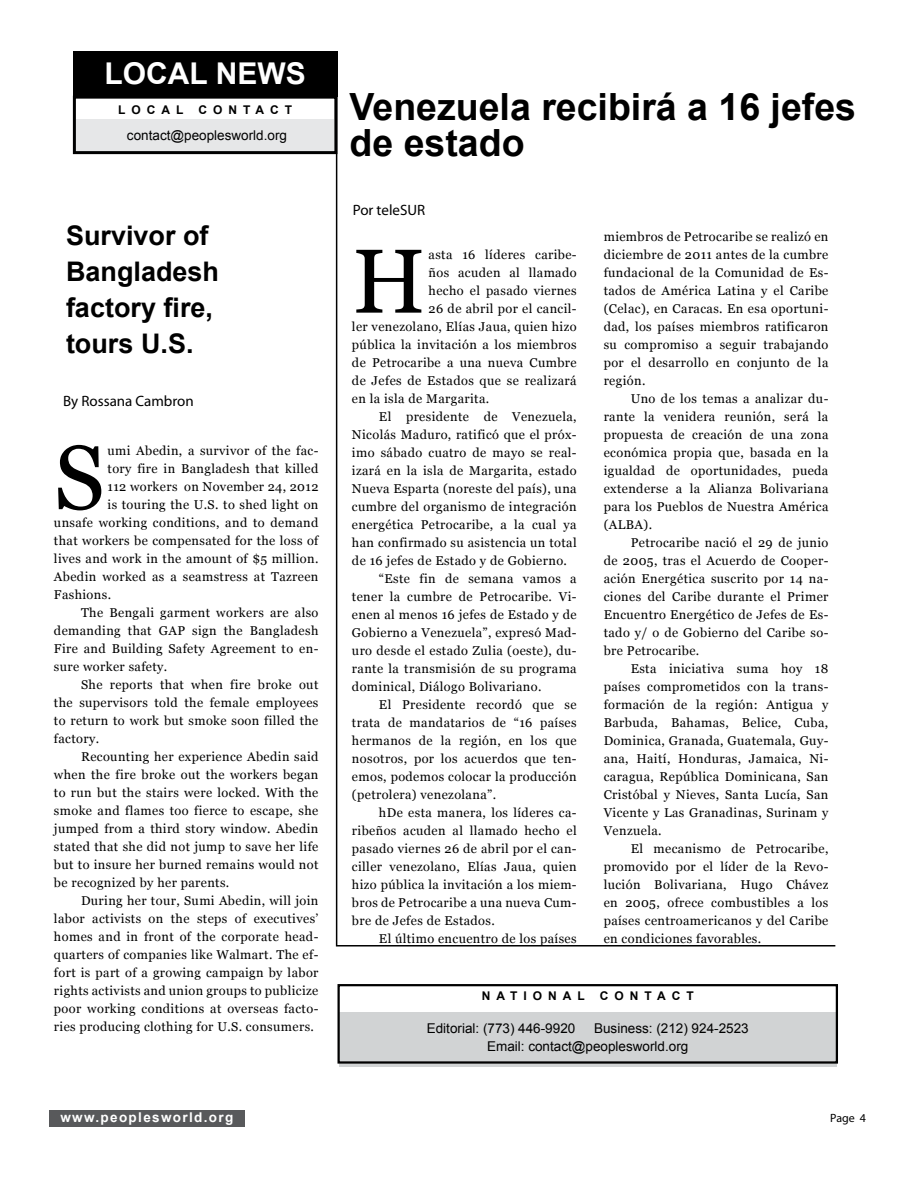
<style>
.page{position:relative;width:918px;height:1188px;background:#fff}
.page>*{position:absolute;margin:0;border:0;box-sizing:border-box;transform-origin:0 0}
.t1{font:90.75px "Georgia";color:#000}
.t2{font:700 37.5px/36px "Arial";color:#000}
.t3{font:700 30px "Arial";color:#fff}
.t4{font:700 27px/36px "Arial";color:#000}
.t5{font:15px "Myriad Pro";color:#000}
.t6{font:13.5px/18px "Arial";color:#000}
.t7{font:700 13.5px "Arial";letter-spacing:.1em;color:#fff}
.t8{font:12.75px/18px "Georgia";letter-spacing:.03em;color:#000;text-align:justify}
.t9{font:700 12px "Arial";color:#000}
.t10{font:12px "Myriad Pro";color:#000}
</style>
<div class="page">
<hr style="left:336px;top:81px;width:1px;height:864px;background:#000">
<hr style="left:336px;top:945px;width:499px;height:2px;background:#000">
<div style="left:73px;top:51px;width:264px;height:45px;background:#000"></div>
<div style="left:49px;top:1110px;width:196px;height:17px;background:#58595b"></div>
<div style="left:76px;top:119px;width:258px;height:34px;background:#e6e7e8"></div>
<div style="left:73px;top:96px;width:264px;height:58px;border:3px solid #000"></div>
<div style="left:339px;top:1012px;width:498px;height:54px;background:#d1d3d4"></div>
<div style="left:338px;top:984px;width:500px;height:80px;border:2px solid #000"></div>
<h3 class="t3" style="left:105px;top:53px;width:22px">local</h3>
<h3 class="t3" style="left:216px;top:53px;width:88px">news</h3>
<p class="t9" style="left:118px;top:102px;width:28px">L ocal</p>
<p class="t9" style="left:198px;top:102px;width:13px">co</p>
<p class="t9" style="left:228px;top:102px;width:28px">n tact</p>
<p class="t6" style="left:127px;top:126px;width:162px">contact@peoplesworld.org</p>
<h3 class="t4" style="left:66px;top:219px;width:155px">Survivor of<br>Bangladesh factory fire, tours U.S.</h3>
<p class="t5" style="left:63px;top:392px;width:132px">By Rossana Cambron</p>
<h1 class="t1" style="left:54px;top:423px;width:52px">S</h1>
<p class="t8" style="left:108px;top:442px;width:212px">umi Abedin, a survivor of the fac-</p>
<p class="t8" style="left:108px;top:460px;width:212px">tory fire in Bangladesh that killed</p>
<p class="t8" style="left:108px;top:478px;width:212px">112 workers on November 24, 2012</p>
<p class="t8" style="left:108px;top:496px;width:212px">is touring the U.S. to shed light on</p>
<p class="t8" style="left:54px;top:514px;width:266px">unsafe working conditions, and to demand</p>
<p class="t8" style="left:54px;top:532px;width:266px">that workers be compensated for the loss of</p>
<p class="t8" style="left:54px;top:550px;width:266px">lives and work in the amount of $5 million.</p>
<p class="t8" style="left:54px;top:568px;width:266px">Abedin worked as a seamstress at Tazreen</p>
<p class="t8" style="left:54px;top:586px;width:59px">Fashions.</p>
<p class="t8" style="left:81px;top:604px;width:239px">The Bengali garment workers are also</p>
<p class="t8" style="left:54px;top:622px;width:266px">demanding that GAP sign the Bangladesh</p>
<p class="t8" style="left:54px;top:640px;width:266px">Fire and Building Safety Agreement to en-</p>
<p class="t8" style="left:54px;top:658px;width:115px">sure worker safety.</p>
<p class="t8" style="left:81px;top:676px;width:239px">She reports that when fire broke out</p>
<p class="t8" style="left:54px;top:694px;width:266px">the supervisors told the female employees</p>
<p class="t8" style="left:54px;top:712px;width:266px">to return to work but smoke soon filled the</p>
<p class="t8" style="left:54px;top:730px;width:47px">factory.</p>
<p class="t8" style="left:81px;top:748px;width:239px">Recounting her experience Abedin said</p>
<p class="t8" style="left:54px;top:766px;width:266px">when the fire broke out the workers began</p>
<p class="t8" style="left:54px;top:784px;width:266px">to run but the stairs were locked. With the</p>
<p class="t8" style="left:54px;top:802px;width:266px">smoke and flames too fierce to escape, she</p>
<p class="t8" style="left:54px;top:820px;width:266px">jumped from a third story window. Abedin</p>
<p class="t8" style="left:54px;top:838px;width:266px">stated that she did not jump to save her life</p>
<p class="t8" style="left:54px;top:856px;width:266px">but to insure her burned remains would not</p>
<p class="t8" style="left:54px;top:874px;width:177px">be recognized by her parents.</p>
<p class="t8" style="left:81px;top:892px;width:239px">During her tour, Sumi Abedin, will join</p>
<p class="t8" style="left:54px;top:910px;width:266px">labor activists on the steps of executives’</p>
<p class="t8" style="left:54px;top:928px;width:266px">homes and in front of the corporate head-</p>
<p class="t8" style="left:54px;top:946px;width:266px">quarters of companies like Walmart. The ef-</p>
<p class="t8" style="left:54px;top:964px;width:266px">fort is part of a growing campaign by labor</p>
<p class="t8" style="left:54px;top:982px;width:266px">rights activists and union groups to publicize</p>
<p class="t8" style="left:54px;top:1000px;width:266px">poor working conditions at overseas facto-</p>
<p class="t8" style="left:54px;top:1018px;width:262px">ries producing clothing for U.S. consumers.</p>
<p class="t7" style="left:60px;top:1109px;width:174px">www.peoplesworld.org</p>
<h2 class="t2" style="left:350px;top:90px;width:508px">Venezuela recibirá a 16 jefes de estado</h2>
<p class="t5" style="left:353px;top:201px;width:74px">Por teleSUR</p>
<h1 class="t1" style="left:352px;top:226px;width:75px">H</h1>
<p class="t8" style="left:429px;top:246px;width:150px">asta 16 líderes caribe-</p>
<p class="t8" style="left:429px;top:264px;width:150px">ños acuden al llamado</p>
<p class="t8" style="left:429px;top:282px;width:150px">hecho el pasado viernes</p>
<p class="t8" style="left:429px;top:300px;width:150px">26 de abril por el cancil-</p>
<p class="t8" style="left:352px;top:318px;width:226px">ler venezolano, Elías Jaua, quien hizo</p>
<p class="t8" style="left:352px;top:336px;width:226px">pública la invitación a los miembros</p>
<p class="t8" style="left:352px;top:354px;width:226px">de Petrocaribe a una nueva Cumbre</p>
<p class="t8" style="left:352px;top:372px;width:226px">de Jefes de Estados que se realizará</p>
<p class="t8" style="left:352px;top:390px;width:139px">en la isla de Margarita.</p>
<p class="t8" style="left:379px;top:408px;width:199px">El presidente de Venezuela,</p>
<p class="t8" style="left:352px;top:426px;width:226px">Nicolás Maduro, ratificó que el próx-</p>
<p class="t8" style="left:352px;top:444px;width:226px">imo sábado cuatro de mayo se real-</p>
<p class="t8" style="left:352px;top:462px;width:226px">izará en la isla de Margarita, estado</p>
<p class="t8" style="left:352px;top:480px;width:226px">Nueva Esparta (noreste del país), una</p>
<p class="t8" style="left:352px;top:498px;width:226px">cumbre del organismo de integración</p>
<p class="t8" style="left:352px;top:516px;width:226px">energética Petrocaribe, a la cual ya</p>
<p class="t8" style="left:352px;top:534px;width:226px">han confirmado su asistencia un total</p>
<p class="t8" style="left:352px;top:552px;width:217px">de 16 jefes de Estado y de Gobierno.</p>
<p class="t8" style="left:379px;top:570px;width:199px">“Este fin de semana vamos a</p>
<p class="t8" style="left:352px;top:588px;width:226px">tener la cumbre de Petrocaribe. Vi-</p>
<p class="t8" style="left:352px;top:606px;width:226px">enen al menos 16 jefes de Estado y de</p>
<p class="t8" style="left:352px;top:624px;width:226px">Gobierno a Venezuela”, expresó Mad-</p>
<p class="t8" style="left:352px;top:642px;width:226px">uro desde el estado Zulia (oeste), du-</p>
<p class="t8" style="left:352px;top:660px;width:226px">rante la transmisión de su programa</p>
<p class="t8" style="left:352px;top:678px;width:191px">dominical, Diálogo Bolivariano.</p>
<p class="t8" style="left:379px;top:696px;width:199px">El Presidente recordó que se</p>
<p class="t8" style="left:352px;top:714px;width:226px">trata de mandatarios de “16 países</p>
<p class="t8" style="left:352px;top:732px;width:226px">hermanos de la región, en los que</p>
<p class="t8" style="left:352px;top:750px;width:226px">nosotros, por los acuerdos que ten-</p>
<p class="t8" style="left:352px;top:768px;width:226px">emos, podemos colocar la producción</p>
<p class="t8" style="left:352px;top:786px;width:146px">(petrolera) venezolana”.</p>
<p class="t8" style="left:379px;top:804px;width:199px">hDe esta manera, los líderes ca-</p>
<p class="t8" style="left:352px;top:822px;width:226px">ribeños acuden al llamado hecho el</p>
<p class="t8" style="left:352px;top:840px;width:226px">pasado viernes 26 de abril por el can-</p>
<p class="t8" style="left:352px;top:858px;width:226px">ciller venezolano, Elías Jaua, quien</p>
<p class="t8" style="left:352px;top:876px;width:226px">hizo pública la invitación a los miem-</p>
<p class="t8" style="left:352px;top:894px;width:226px">bros de Petrocaribe a una nueva Cum-</p>
<p class="t8" style="left:352px;top:912px;width:144px">bre de Jefes de Estados.</p>
<p class="t8" style="left:379px;top:930px;width:199px">El último encuentro de los países</p>
<p class="t8" style="left:604px;top:228px;width:226px">miembros de Petrocaribe se realizó en diciembre de 2011 antes de la cumbre fundacional de la Comunidad de Es&shy;tados de América Latina y el Caribe (Celac), en Caracas. En esa oportuni&shy;dad, los países miembros ratificaron su compromiso a seguir trabajando por el desarrollo en conjunto de la región.</p>
<p class="t8" style="left:604px;top:390px;width:226px;text-indent:27px">Uno de los temas a analizar du&shy;rante la venidera reunión, será la propuesta de creación de una zona económica propia que, basada en la igualdad de oportunidades, pueda extenderse a la Alianza Bolivariana para los Pueblos de Nuestra América (ALBA).</p>
<p class="t8" style="left:604px;top:534px;width:226px;text-indent:27px">Petrocaribe nació el 29 de junio de 2005, tras el Acuerdo de Cooper&shy;ación Energética suscrito por 14 na&shy;ciones del Caribe durante el Primer Encuentro Energético de Jefes de Es&shy;tado y/ o de Gobierno del Caribe so&shy;bre Petrocaribe.</p>
<p class="t8" style="left:604px;top:660px;width:226px;text-indent:27px">Esta iniciativa suma hoy 18 países comprometidos con la trans&shy;formación de la región: Antigua y Barbuda, Bahamas, Belice, Cuba, Dominica, Granada, Guatemala, Guy&shy;ana, Haití, Honduras, Jamaica, Ni&shy;caragua, República Dominicana, San Cristóbal y Nieves, Santa Lucía, San Vicente y Las Granadinas, Surinam y Venzuela.</p>
<p class="t8" style="left:604px;top:840px;width:226px;text-indent:27px">El mecanismo de Petrocaribe, promovido por el líder de la Revo&shy;lución Bolivariana, Hugo Chávez en 2005, ofrece combustibles a los países centroamericanos y del Caribe en condiciones favorables.</p>
<p class="t9" style="left:482px;top:988px;width:27px">n at</p>
<p class="t9" style="left:524px;top:988px;width:52px">io nal</p>
<p class="t9" style="left:600px;top:988px;width:13px">co</p>
<p class="t9" style="left:630px;top:988px;width:28px">n tact</p>
<p class="t6" style="left:427px;top:1019px;width:150px">Editorial: (773) 446-9920</p>
<p class="t6" style="left:487px;top:1019px;width:263px;text-indent:107px">Business: (212) 924-2523<br>Email: contact@peoplesworld.org</p>
<p class="t10" style="left:830px;top:1111px;width:37px">Page 4</p>
</div>
